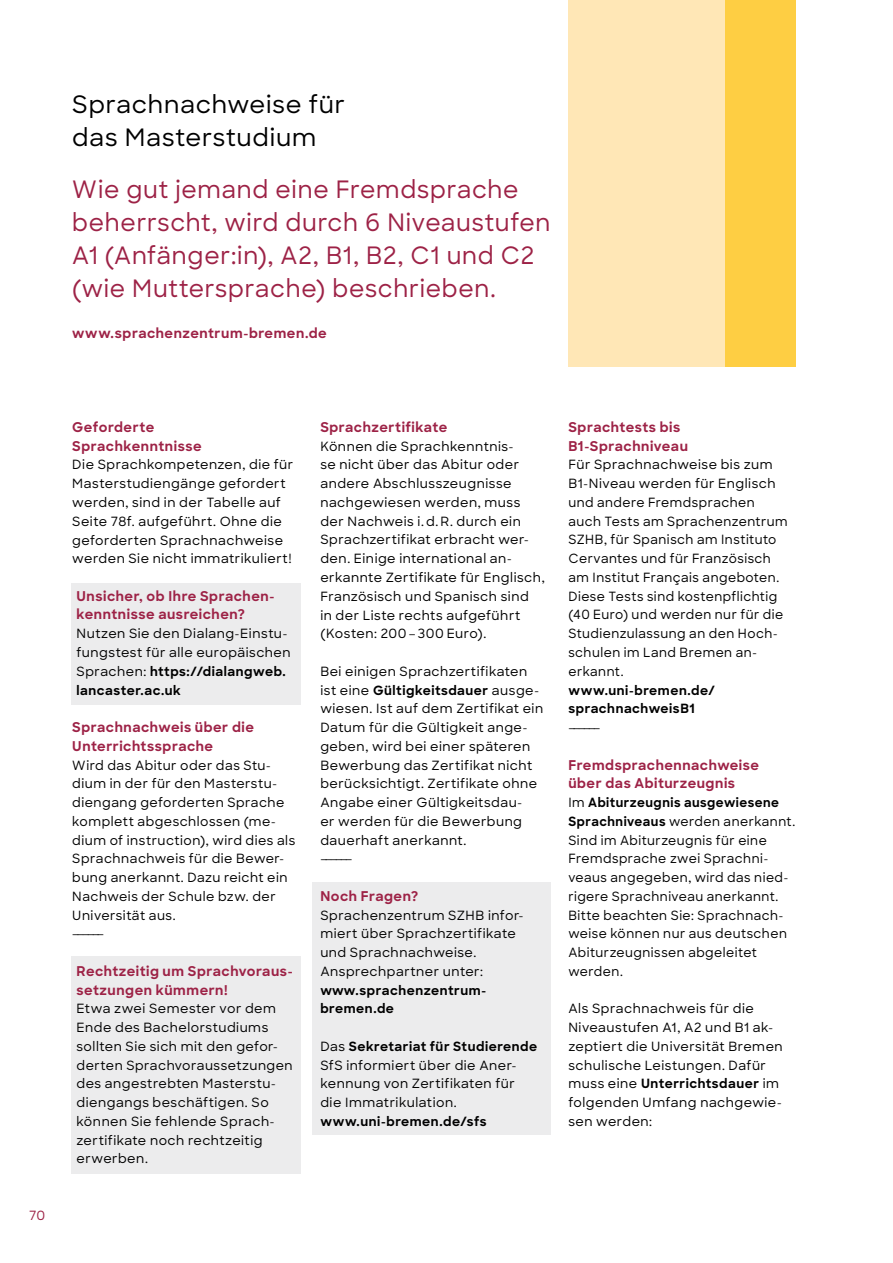
<style>
.page{position:relative;width:893px;height:1263px;background:#fff}
.page>*{position:absolute;margin:0;border:0;box-sizing:border-box;transform-origin:0 0}
.Headline{font:500 24px/33px "Sharp Sans";letter-spacing:.03em;color:#9d2246}
.Headline-2{font:500 24px/33px "Sharp Sans";letter-spacing:.035em;color:#000}
.Subheadline{font:700 13.5px/18.8px "Sharp Sans";letter-spacing:.04em;color:#9d2246}
.Fließtext{font:500 12.75px/18.8px "Sharp Sans";letter-spacing:.04em;color:#000}
.Fließtext-2{font:700 12.75px/18.8px "Sharp Sans";letter-spacing:.045em;color:#000}
.t1{font:500 12.75px "Sharp Sans";color:#9d2246}
.s1{font-weight:700}
.s2{font-weight:500}
</style>
<div class="page">
<div style="left:71px;top:583px;width:230px;height:122px;background:#ececed"></div>
<div style="left:312px;top:883px;width:239px;height:252px;background:#ececed"></div>
<div style="left:71px;top:956px;width:230px;height:217px;background:#ececed"></div>
<div style="left:568px;top:0;width:227px;height:366px;background:#ffe7b6"></div>
<div style="left:725px;top:0;width:70px;height:366px;background:#fece43"></div>
<p class="Headline-2" style="left:72px;top:87px;width:274px">Sprachnachweise für das Masterstudium</p>
<p class="Headline" style="left:72px;top:171px;width:480px">Wie gut jemand eine Fremdsprache beherrscht, wird durch 6 Niveaustufen A1 (Anfänger:in), A2, B1, B2, C1 und C2 (wie Muttersprache) beschrieben.</p>
<p class="Subheadline" style="left:72px;top:323px;width:256px">www.sprachenzentrum-bremen.de</p>
<p class="t1" style="left:29px;top:1205px;width:18px">70</p>
<p class="Subheadline" style="left:72px;top:417px;width:131px">Geforderte<br>Sprachkenntnisse</p>
<p class="Fließtext" style="left:72px;top:455px;width:222px">Die Sprachkompetenzen, die für<br>Masterstudiengänge gefordert werden, sind in der Tabelle auf<br>Seite 78f. aufgeführt. Ohne die geforderten Sprachnachweise werden Sie nicht immatrikuliert!</p>
<p class="Subheadline" style="left:77px;top:586px;width:199px">Unsicher, ob Ihre Sprachen&shy;kenntnisse ausreichen?</p>
<p class="Fließtext" style="left:77px;top:624px;width:216px">Nutzen Sie den Dialang-Einstu&shy;fungstest für alle europäischen<br>Sprachen: <span class="s1">https://dialangweb. lancaster.ac.uk</span></p>
<p class="Subheadline" style="left:72px;top:717px;width:183px">Sprachnachweis über die<br>Unterrichtssprache</p>
<p class="Fließtext" style="left:72px;top:755px;width:225px">Wird das Abitur oder das Stu&shy;dium in der für den Masterstu&shy;diengang geforderten Sprache komplett abgeschlossen (me&shy;dium of instruction), wird dies als<br>Sprachnachweis für die Bewer&shy;bung anerkannt. Dazu reicht ein<br>Nachweis der Schule bzw. der<br>Universität aus.</p>
<p class="Fließtext" style="left:72px;top:924px;width:33px">––––––</p>
<p class="Subheadline" style="left:77px;top:961px;width:218px">Rechtzeitig um Sprachvoraus&shy;setzungen kümmern!</p>
<p class="Fließtext" style="left:77px;top:999px;width:218px">Etwa zwei Semester vor dem<br>Ende des Bachelorstudiums sollten Sie sich mit den gefor&shy;derten Sprachvoraussetzungen des angestrebten Masterstu&shy;diengangs beschäftigen. So können Sie fehlende Sprach&shy;zertifikate noch rechtzeitig erwerben.</p>
<p class="Subheadline" style="left:320px;top:417px;width:129px">Sprachzertifikate</p>
<p class="Fließtext" style="left:320px;top:436px;width:226px">Können die Sprachkenntnis-<br>se nicht über das Abitur oder andere Abschlusszeugnisse nachgewiesen werden, muss der Nachweis i.d.R. durch ein<br>Sprachzertifikat erbracht wer&shy;den. Einige international an&shy;erkannte Zertifikate für Englisch,<br>Französisch und Spanisch sind<br>in der Liste rechts aufgeführt (Kosten: 200– 300 Euro).</p>
<p class="Fließtext" style="left:320px;top:661px;width:224px">Bei einigen Sprachzertifikaten ist eine <span class="s1">Gültigkeitsdauer</span> ausge&shy;wiesen. Ist auf dem Zertifikat ein<br>Datum für die Gültigkeit ange&shy;geben, wird bei einer späteren<br>Bewerbung das Zertifikat nicht berücksichtigt. Zertifikate ohne<br>Angabe einer Gültigkeitsdau-<br>er werden für die Bewerbung dauerhaft anerkannt.</p>
<p class="Fließtext" style="left:320px;top:849px;width:33px">––––––</p>
<p class="Subheadline" style="left:320px;top:886px;width:100px">Noch Fragen?</p>
<p class="Fließtext" style="left:320px;top:905px;width:205px">Sprachenzentrum SZHB infor&shy;miert über Sprachzertifikate und Sprachnachweise.</p>
<p class="Fließtext-2" style="left:320px;top:961px;width:167px"><span class="s2">Ansprechpartner unter: </span>www.sprachenzentrum&shy;bremen.de</p>
<p class="Fließtext" style="left:320px;top:1036px;width:218px">Das <span class="s1">Sekretariat für Studierende<br></span>SfS informiert über die Aner&shy;kennung von Zertifikaten für die Immatrikulation.</p>
<p class="Fließtext-2" style="left:320px;top:1111px;width:168px">www.uni-bremen.de/sfs</p>
<p class="Subheadline" style="left:568px;top:417px;width:121px">Sprachtests bis<br>B1-Sprachniveau</p>
<p class="Fließtext" style="left:568px;top:455px;width:221px">Für Sprachnachweise bis zum<br>B1-Niveau werden für Englisch und andere Fremdsprachen auch Tests am Sprachenzentrum<br>SZHB, für Spanisch am Instituto<br>Cervantes und für Französisch am Institut Français angeboten.<br>Diese Tests sind kostenpflichtig (40 Euro) und werden nur für die<br>Studienzulassung an den Hoch&shy;schulen im Land Bremen an&shy;erkannt.</p>
<p class="Fließtext-2" style="left:568px;top:680px;width:148px">www.uni-bremen.de/ sprachnachweisB1</p>
<p class="Fließtext" style="left:568px;top:717px;width:33px">––––––</p>
<p class="Subheadline" style="left:568px;top:755px;width:192px">Fremdsprachennachweise über das Abiturzeugnis</p>
<p class="Fließtext" style="left:568px;top:792px;width:228px">Im <span class="s1">Abiturzeugnis ausgewiesene<br>Sprachniveaus</span> werden anerkannt.<br>Sind im Abiturzeugnis für eine<br>Fremdsprache zwei Sprachni&shy;veaus angegeben, wird das nied&shy;rigere Sprachniveau anerkannt.<br>Bitte beachten Sie: Sprachnach&shy;weise können nur aus deutschen<br>Abiturzeugnissen abgeleitet werden.</p>
<p class="Fließtext" style="left:568px;top:999px;width:216px">Als Sprachnachweis für die<br>Niveaustufen A1, A2 und B1 ak&shy;zeptiert die Universität Bremen schulische Leistungen. Dafür muss eine <span class="s1">Unterrichtsdauer</span> im folgenden Umfang nachgewie&shy;sen werden:</p>
</div>
